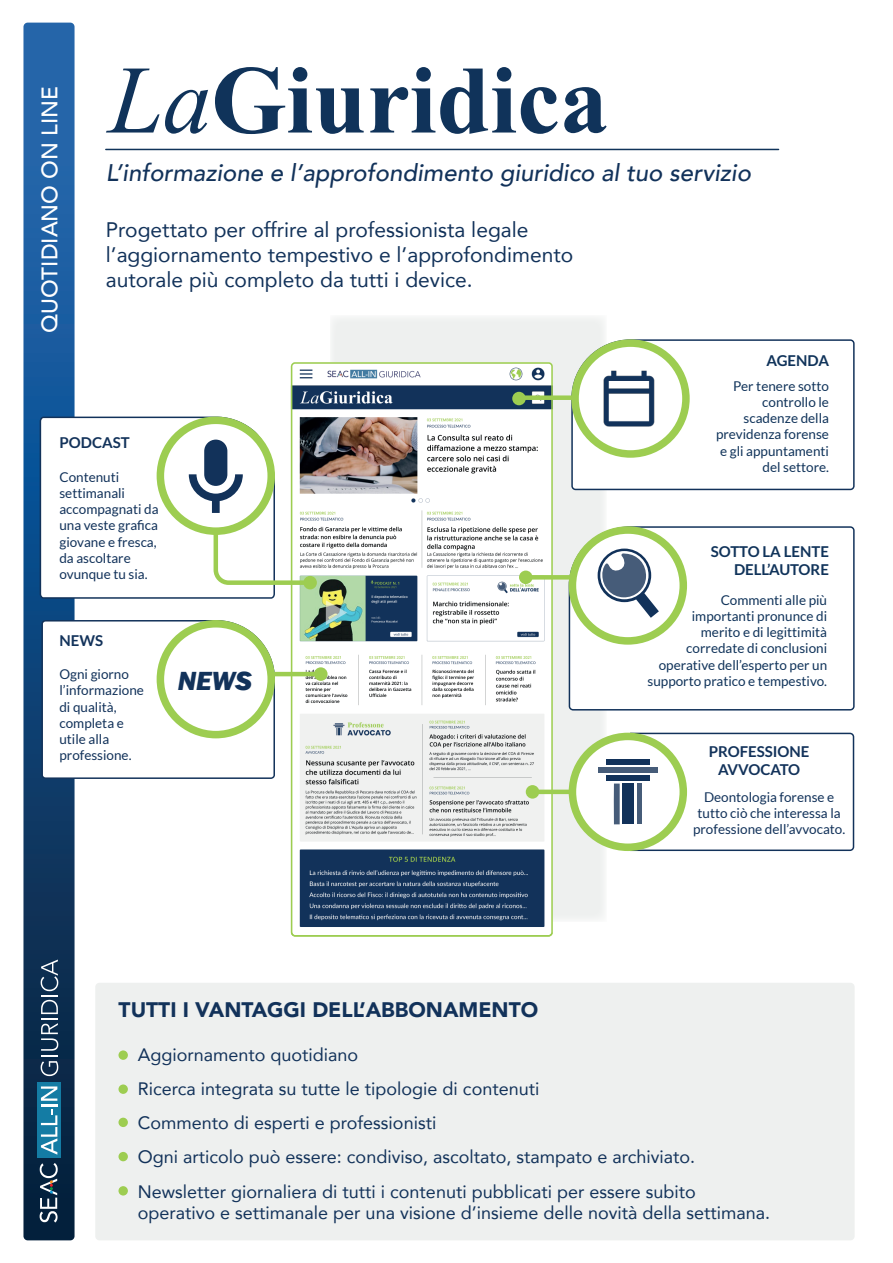
<style>
.page{position:relative;width:893px;height:1263px;background:#fff}
.page>*{position:absolute;margin:0;border:0;box-sizing:border-box;transform-origin:0 0}
.t1{font:italic 800 27px "Franklin Gothic";color:#12325a}
.t2{font:italic 500 24px "Avenir";color:#12325a}
.t3{font:500 22.5px "Avenir";color:#fff}
.t4{font:21px/25.2px "Avenir";color:#12325a}
.t5{font:900 21px "Avenir";color:#12325a}
.t6{font:18px/34.2px "Avenir";color:#12325a}
.t7{font:700 15px/18px "Lato";color:#12325a;text-align:center}
.t8{font:700 15px/18px "Lato";color:#10335a;text-align:right}
.t9{font:13.5px/16.2px "Lato";color:#12325a}
.t10{font:13.5px/16.2px "Lato";color:#10335a;text-align:right}
</style>
<div class="page">
<svg style="left:23px;top:23px;width:52px;height:1217px;background:#184b80"></svg>
<svg style="left:106px;top:69px;width:102px;height:65px"></svg>
<svg style="left:215px;top:67px;width:149px;height:67px"></svg>
<svg style="left:370px;top:67px;width:188px;height:67px"></svg>
<svg style="left:564px;top:87px;width:43px;height:46px"></svg>
<svg style="left:40px;top:1163px;width:18px;height:59px"></svg>
<div style="left:37px;top:1082px;width:24px;height:76px;background:#147ca4"></div>
<svg style="left:41px;top:1109px;width:16px;height:46px"></svg>
<hr style="left:41px;top:1104px;width:16px;height:3px;background:#fff">
<svg style="left:41px;top:1086px;width:16px;height:15px"></svg>
<svg style="left:41px;top:959px;width:17px;height:117px;background:#476079"></svg>
<div style="left:330px;top:315px;width:277px;height:607px;background:#eef0ef"></div>
<svg style="left:291px;top:362px;width:262px;height:574px"></svg>
<svg style="left:569px;top:526px;width:286px;height:184px"></svg>
<div style="left:314px;top:667px;width:14px;height:14px;background:#9dcd51;border-radius:50%"></div>
<div style="left:519px;top:570px;width:13px;height:14px;background:#9dcd51;border-radius:50%"></div>
<div style="left:526px;top:785px;width:13px;height:14px;background:#9dcd51;border-radius:50%"></div>
<svg style="left:303px;top:576px;width:14px;height:13px"></svg>
<hr style="left:255px;top:672px;width:66px;height:4px;background:#9dcd51">
<svg style="left:41px;top:620px;width:234px;height:159px"></svg>
<svg style="left:569px;top:526px;width:118px;height:119px"></svg>
<svg style="left:40px;top:417px;width:275px;height:182px"></svg>
<svg style="left:528px;top:733px;width:326px;height:118px"></svg>
<div style="left:623px;top:783px;width:11px;height:41px;background:#12325a"></div>
<div style="left:637px;top:783px;width:5px;height:41px;background:#465c79"></div>
<div style="left:526px;top:575px;width:45px;height:5px;background:#9dcd51"></div>
<hr style="left:106px;top:149px;width:673px;height:1px;background:#10335a">
<div style="left:95px;top:983px;width:760px;height:257px;background:#eef0ef;border-radius:4px"></div>
<div style="left:118px;top:1050px;width:10px;height:10px;background:#9dcd51;border-radius:50%"></div>
<svg style="left:118px;top:1084px;width:10px;height:10px"></svg>
<div style="left:118px;top:1118px;width:10px;height:9px;background:#9dcd51;border-radius:50%"></div>
<div style="left:118px;top:1152px;width:10px;height:9px;background:#9dcd51;border-radius:50%"></div>
<div style="left:118px;top:1186px;width:10px;height:9px;background:#9dcd51;border-radius:50%"></div>
<svg style="left:511px;top:388px;width:15px;height:19px"></svg>
<div style="left:519px;top:395px;width:71px;height:5px;background:#9dcd51"></div>
<svg style="left:571px;top:339px;width:284px;height:151px"></svg>
<img style="left:593px;top:362px;width:72px;height:73px">
<div style="left:512px;top:392px;width:14px;height:13px;background:#9dcd51;border-radius:50%"></div>
<p class="t3" style="left:30px;top:333px;width:248px;rotate:-90deg">QUOTIDIANO ON LINE</p>
<h2 class="t2" style="left:106px;top:158px;width:647px">L’informazione e l’approfondimento giuridico al tuo servizio</h2>
<p class="t4" style="left:106px;top:216px;width:469px">Progettato per offrire al professionista legale l’aggiornamento tempestivo e l’approfondimento autorale più completo da tutti i device.</p>
<p class="t8" style="left:766px;top:352px;width:64px">AGENDA</p>
<p class="t7" style="left:59px;top:433px;width:72px">PODCAST</p>
<p class="t9" style="left:59px;top:469px;width:101px">Contenuti settimanali accompagnati da una veste grafica giovane e fresca, da ascoltare ovunque tu sia.</p>
<p class="t7" style="left:59px;top:632px;width:45px">NEWS</p>
<p class="t9" style="left:59px;top:666px;width:86px">Ogni giorno l’informazione di qualità, completa e utile alla professione.</p>
<p class="t10" style="left:716px;top:378px;width:114px">Per tenere sotto controllo le scadenze della previdenza forense e gli appuntamenti del settore.</p>
<p class="t8" style="left:711px;top:542px;width:120px">SOTTO LA LENTE<br>DELL’AUTORE</p>
<p class="t10" style="left:659px;top:592px;width:170px">Commenti alle più importanti pronunce di merito e di legittimità corredate di conclusioni operative dell’esperto per un</p>
<h1 class="t1" style="left:178px;top:663px;width:76px">NEWS</h1>
<p class="t10" style="left:647px;top:673px;width:181px">supporto pratico e tempestivo.</p>
<p class="t7" style="left:709px;top:743px;width:102px">PROFESSIONE<br>AVVOCATO</p>
<p class="t9" style="left:693px;top:789px;width:154px;text-align:center">Deontologia forense e tutto ciò che interessa la professione dell’avvocato.</p>
<p class="t5" style="left:119px;top:992px;width:421px">TUTTI I VANTAGGI DELL’ABBONAMENTO</p>
<p class="t6" style="left:138px;top:1037px;width:559px">Aggiornamento quotidiano<br>Ricerca integrata su tutte le tipologie di contenuti<br>Commento di esperti e professionisti<br>Ogni articolo può essere: condiviso, ascoltato, stampato e archiviato.<br>Newsletter giornaliera di tutti i contenuti pubblicati per essere subito</p>
<p class="t6" style="left:138px;top:1195px;width:634px">operativo e settimanale per una visione d’insieme delle novità della settimana.</p>
</div>
